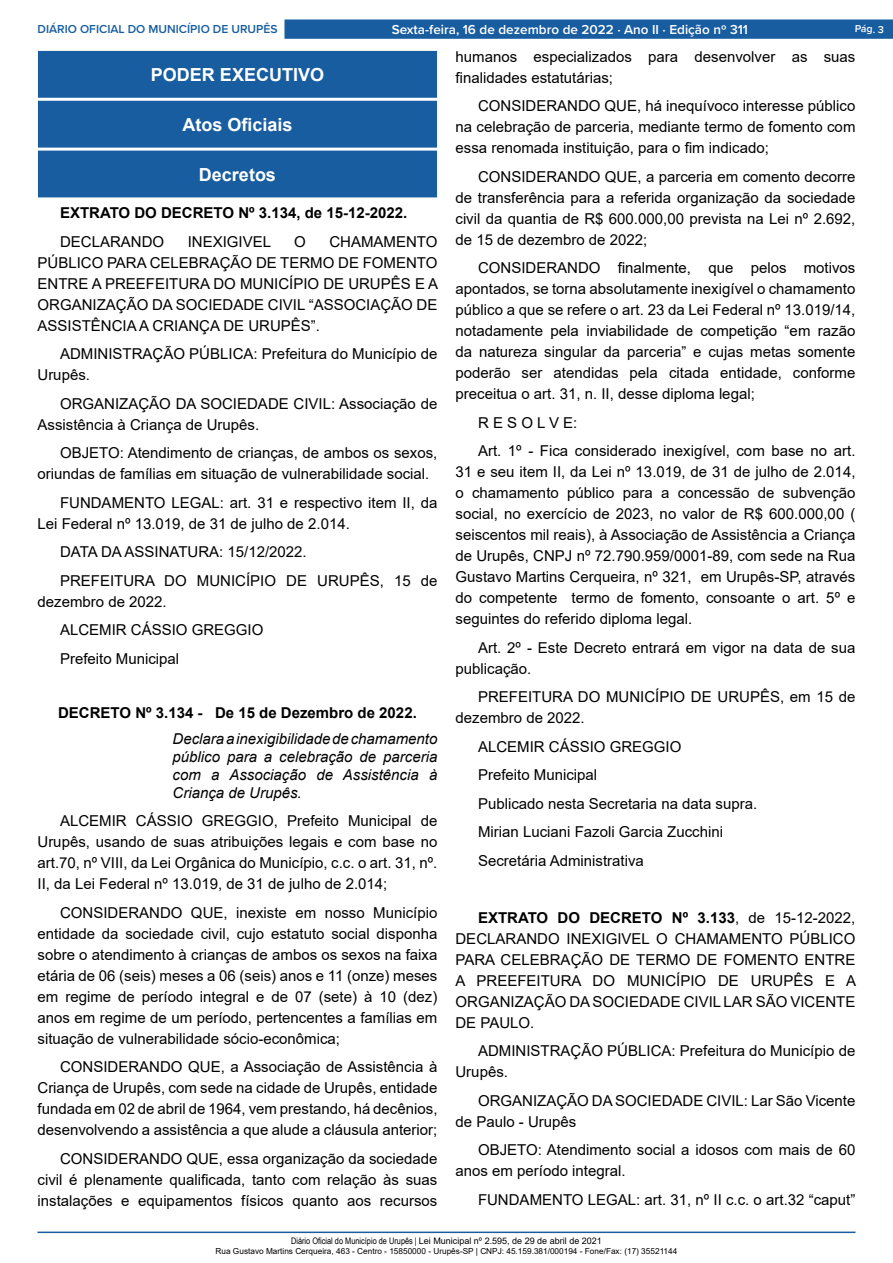
<style>
.page{position:relative;width:893px;height:1263px;background:#fff}
.page>*{position:absolute;margin:0;border:0;box-sizing:border-box;transform-origin:0 0}
.t1{font:700 18px "Arial";color:#fff}
._2_-_Corpo{font:15px/21px "Arial";color:#000}
._3_-_Ementa{font:italic 15px/18px "Arial";color:#000;text-align:justify}
._6_-_Corpo_Negrito{font:700 15px "Arial";color:#000}
._1_-_Cabeçalho{font:700 15px "Arial";color:#000}
.t2{font:600 13.5px "Proxima Nova";color:#fff}
.t3{font:600 12px "Proxima Nova";color:#185da0}
.t4{font:600 10.5px "Proxima Nova";color:#fff}
.t5{font:9px "Arial";color:#000}
.t6{font:8.25px "Arial";color:#000}
.s1{font-weight:700}
.s2{font-family:"Arial Narrow"}
</style>
<div class="page">
<hr style="left:38px;top:1231px;width:817px;height:2px;background:#185da0">
<div style="left:284px;top:19px;width:609px;height:20px;background:#185da0;border:1px solid #185da0"></div>
<div style="left:39px;top:51px;width:397px;height:46px;background:#185da0"></div>
<div style="left:38px;top:51px;width:399px;height:47px;border:1px solid #185da0"></div>
<div style="left:39px;top:101px;width:397px;height:46px;background:#185da0"></div>
<div style="left:38px;top:101px;width:399px;height:47px;border:1px solid #185da0"></div>
<div style="left:39px;top:151px;width:397px;height:46px;background:#185da0"></div>
<p class="t3" style="left:38px;top:20px;width:242px">DIÁRIO OFICIAL DO MUNICÍPIO DE URUPÊS</p>
<p class="t2" style="left:392px;top:19px;width:358px">Sexta-feira, 16 de dezembro de 2022 ⋅ Ano II ⋅ Edição nº 311</p>
<p class="t4" style="left:855px;top:21px;width:31px;rotate:2deg">Pág. 3</p>
<p class="t1" style="left:151px;top:62px;width:175px">PODER EXECUTIVO</p>
<p class="t1" style="left:182px;top:112px;width:112px">Atos Oficiais</p>
<p class="t1" style="left:199px;top:162px;width:79px">Decretos</p>
<p class="_6_-_Corpo_Negrito" style="left:60px;top:203px;width:349px">EXTRATO DO DECRETO Nº 3.134, de 15-12-2022.</p>
<p class="_2_-_Corpo" style="left:60px;top:231px;width:106px">DECLARANDO</p>
<p class="_2_-_Corpo" style="left:188px;top:231px;width:85px">INEXIGIVEL</p>
<p class="_2_-_Corpo" style="left:294px;top:231px;width:13px">O</p>
<p class="_2_-_Corpo" style="left:455px;top:46px;width:401px">humanos especializados para desenvolver as suas finalidades estatutárias;</p>
<p class="_2_-_Corpo" style="left:455px;top:95px;width:401px;text-align:justify;text-indent:22px">CONSIDERANDO QUE, há inequívoco interesse público na celebração de parceria, mediante termo de fomento com essa renomada instituição, para o fim indicado;</p>
<p class="_2_-_Corpo" style="left:455px;top:166px;width:401px;text-align:justify;text-indent:22px">CONSIDERANDO QUE, a parceria em comento decorre de transferência para a referida organização da sociedade civil da quantia de R$ 600.000,00 prevista na Lei nº 2.692, de 15 de dezembro de 2022;</p>
<p class="_2_-_Corpo" style="left:455px;top:257px;width:401px;text-align:justify;text-indent:22px">CONSIDERANDO finalmente, que pelos motivos apontados, se torna absolutamente inexigível o chamamento público a que se refere o art. 23 da Lei Federal nº 13.019/14, notadamente pela inviabilidade de competição “em razão da natureza singular da parceria” e cujas metas somente poderão ser atendidas pela citada entidade, conforme preceitua o art. 31, n. II, desse diploma legal;</p>
<p class="_2_-_Corpo" style="left:478px;top:412px;width:101px">R E S O L V E:</p>
<p class="_2_-_Corpo" style="left:455px;top:440px;width:401px;text-align:justify;text-indent:22px">Art. 1º - Fica considerado inexigível, com base no art.<br>31 e seu item II, da Lei nº 13.019, de 31 de julho de 2.014, o chamamento público para a concessão de subvenção social, no exercício de 2023, no valor de R$ 600.000,00 ( seiscentos mil reais), à Associação de Assistência a Criança de Urupês, CNPJ nº 72.790.959/0001-89, com sede na Rua Gustavo Martins Cerqueira, nº 321, em Urupês-SP, através do competente termo de fomento, consoante o art. 5º e seguintes do referido diploma legal.</p>
<p class="_2_-_Corpo" style="left:455px;top:637px;width:401px;text-indent:22px">Art. 2º - Este Decreto entrará em vigor na data de sua publicação.</p>
<p class="_2_-_Corpo" style="left:455px;top:686px;width:401px;text-indent:22px">PREFEITURA DO MUNICÍPIO DE URUPÊS, em 15 de dezembro de 2022.</p>
<p class="_2_-_Corpo" style="left:478px;top:736px;width:205px">ALCEMIR CÁSSIO GREGGIO</p>
<p class="_2_-_Corpo" style="left:478px;top:764px;width:121px">Prefeito Municipal</p>
<p class="_2_-_Corpo" style="left:478px;top:793px;width:281px">Publicado nesta Secretaria na data supra.</p>
<p class="_2_-_Corpo" style="left:478px;top:821px;width:247px">Mirian Luciani Fazoli Garcia Zucchini</p>
<p class="_2_-_Corpo" style="left:478px;top:850px;width:167px">Secretária Administrativa</p>
<p class="_2_-_Corpo" style="left:38px;top:231px;width:402px;text-align:justify;text-indent:292px">CHAMAMENTO PÚBLICO PARA CELEBRAÇÃO DE TERMO DE FOMENTO ENTRE A PREEFEITURA DO MUNICÍPIO DE URUPÊS E A ORGANIZAÇÃO DA SOCIEDADE CIVIL “ASSOCIAÇÃO DE ASSISTÊNCIA A CRIANÇA DE URUPÊS”.</p>
<p class="_2_-_Corpo" style="left:38px;top:344px;width:401px;text-indent:22px">ADMINISTRAÇÃO PÚBLICA: Prefeitura do Município de<br>Urupês.</p>
<p class="_2_-_Corpo" style="left:38px;top:393px;width:401px;text-indent:22px">ORGANIZAÇÃO DA SOCIEDADE CIVIL: Associação de<br>Assistência à Criança de Urupês.</p>
<p class="_2_-_Corpo" style="left:38px;top:443px;width:401px;text-indent:22px">OBJETO: Atendimento de crianças, de ambos os sexos, oriundas de famílias em situação de vulnerabilidade social.</p>
<p class="_2_-_Corpo" style="left:38px;top:492px;width:401px;text-indent:22px">FUNDAMENTO LEGAL: art. 31 e respectivo item II, da<br>Lei Federal nº 13.019, de 31 de julho de 2.014.</p>
<p class="_2_-_Corpo" style="left:60px;top:542px;width:248px">DATA DA ASSINATURA: 15/12/2022.</p>
<p class="_2_-_Corpo" style="left:38px;top:570px;width:401px;text-indent:22px">PREFEITURA DO MUNICÍPIO DE URUPÊS, 15 de dezembro de 2022.</p>
<p class="_2_-_Corpo" style="left:60px;top:620px;width:205px">ALCEMIR CÁSSIO GREGGIO</p>
<p class="_2_-_Corpo" style="left:60px;top:648px;width:121px">Prefeito Municipal</p>
<p class="_1_-_Cabeçalho" style="left:58px;top:702px;width:360px">DECRETO Nº 3.134 - De 15 de Dezembro de 2022.</p>
<p class="_3_-_Ementa" style="left:172px;top:729px;width:266px">Declara a inexigibilidade de chamamento público para a celebração de parceria com a Associação de Assistência à Criança de Urupês.</p>
<p class="_2_-_Corpo" style="left:38px;top:810px;width:401px;text-align:justify;text-indent:22px">ALCEMIR CÁSSIO GREGGIO, Prefeito Municipal de Urupês, usando de suas atribuições legais e com base no art.70, nº VIII, da Lei Orgânica do Município, c.c. o art. 31, nº.<br>II, da Lei Federal nº 13.019, de 31 de julho de 2.014;</p>
<p class="_2_-_Corpo" style="left:38px;top:902px;width:401px;text-align:justify;text-indent:22px">CONSIDERANDO QUE, inexiste em nosso Município entidade da sociedade civil, cujo estatuto social disponha sobre o atendimento à crianças de ambos os sexos na faixa etária de 06 (seis) meses a 06 (seis) anos e 11 (onze) meses em regime de período integral e de 07 (sete) à 10 (dez) anos em regime de um período, pertencentes a famílias em situação de vulnerabilidade sócio-econômica;</p>
<p class="_2_-_Corpo" style="left:38px;top:1056px;width:401px;text-align:justify;text-indent:22px">CONSIDERANDO QUE, a Associação de Assistência à Criança de Urupês, com sede na cidade de Urupês, entidade fundada em 02 de abril de 1964, vem prestando, há decênios, desenvolvendo a assistência a que alude a cláusula anterior;</p>
<p class="_2_-_Corpo" style="left:38px;top:1148px;width:401px;text-align:justify;text-indent:22px">CONSIDERANDO QUE, essa organização da sociedade civil é plenamente qualificada, tanto com relação às suas instalações e equipamentos físicos quanto aos recursos</p>
<p class="_2_-_Corpo" style="left:455px;top:907px;width:402px;text-align:justify;text-indent:22px"><span class="s1">EXTRATO DO DECRETO Nº 3.133</span>, de 15-12-2022, DECLARANDO INEXIGIVEL O CHAMAMENTO PÚBLICO PARA CELEBRAÇÃO DE TERMO DE FOMENTO ENTRE A PREEFEITURA DO MUNICÍPIO DE URUPÊS E A ORGANIZAÇÃO DA SOCIEDADE CIVIL LAR SÃO VICENTE DE PAULO.</p>
<p class="_2_-_Corpo" style="left:455px;top:1040px;width:401px;text-indent:22px">ADMINISTRAÇÃO PÚBLICA: Prefeitura do Município de<br>Urupês.</p>
<p class="_2_-_Corpo" style="left:455px;top:1090px;width:401px;text-indent:22px">ORGANIZAÇÃO DA SOCIEDADE CIVIL: Lar São Vicente de Paulo - Urupês</p>
<p class="_2_-_Corpo" style="left:455px;top:1139px;width:401px;text-indent:22px">OBJETO: Atendimento social a idosos com mais de 60 anos em período integral.</p>
<p class="_2_-_Corpo" style="left:478px;top:1189px;width:379px">FUNDAMENTO LEGAL: art. 31, nº II c.c. o art.32 “caput”</p>
<p class="t5" style="left:291px;top:1235px;width:312px"><span class="s2">Diário Oficial do Município de Urupês |</span> Lei Municipal nº 2.595, de 29 de abril de 2021</p>
<p class="t6" style="left:216px;top:1245px;width:463px">Rua Gustavo Martins Cerqueira, 463 - Centro - 15850000 - Urupês-SP | CNPJ: 45.159.381/000194 - Fone/Fax: (17) 35521144</p>
</div>
